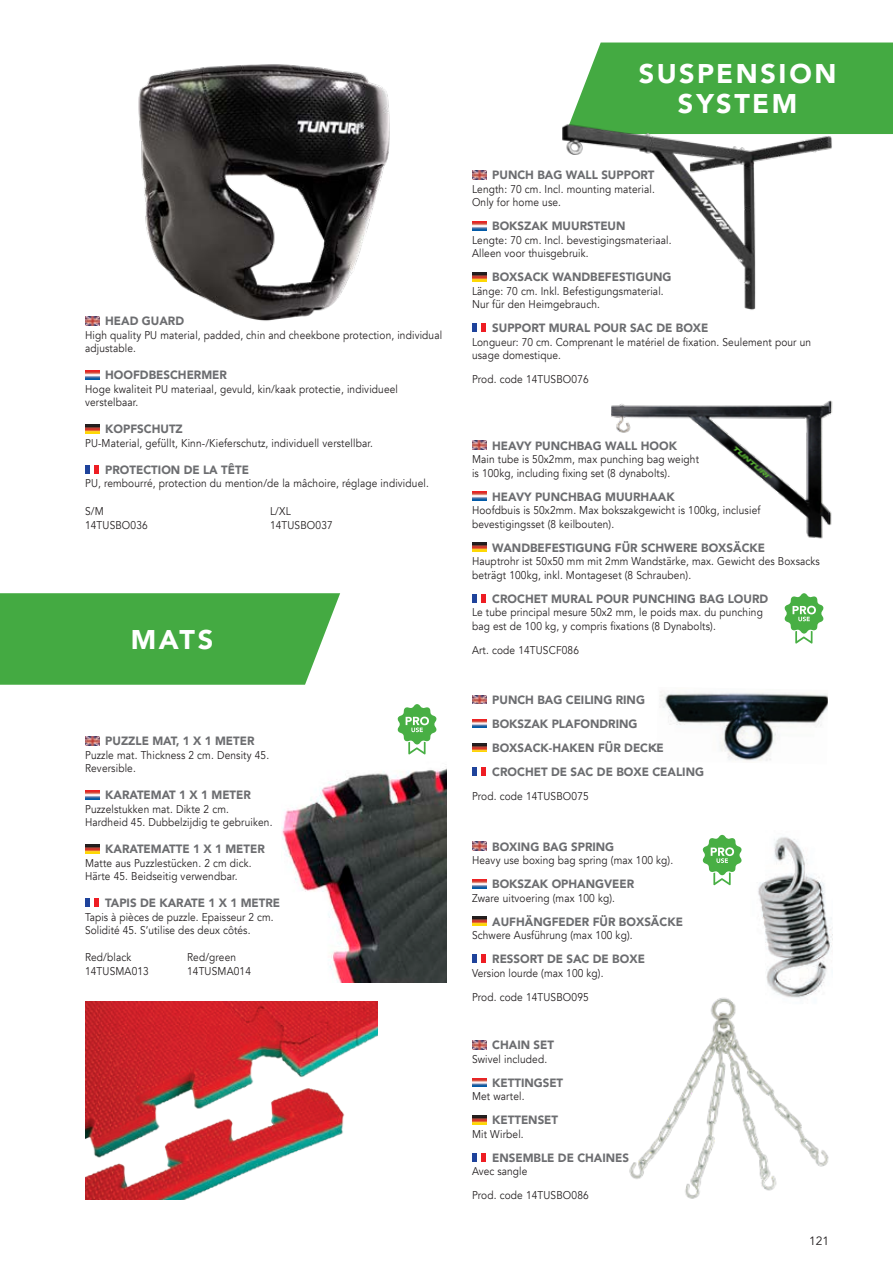
<style>
.page{position:relative;width:893px;height:1263px;background:#fff}
.page>*{position:absolute;margin:0;border:0;box-sizing:border-box;transform-origin:0 0}
.t1{font:900 27px/29.7px "Avenir";letter-spacing:.095em;color:#fff;text-align:center}
.t2{font:900 12px/24px "Avenir";color:#6c6d70;scale:.96 1}
.t3{font:12px "Avenir";color:#231f20}
.t4{font:11.25px/13.5px "Avenir";letter-spacing:.015em;color:#231f20;scale:.9 1}
</style>
<div class="page">
<svg style="left:0;top:593px;width:340px;height:92px;background:#4eae4c"></svg>
<img style="left:85px;top:1001px;width:292px;height:198px">
<div style="left:591px;top:43px;width:302px;height:91px;background:#44aa42"></div>
<img style="left:472px;top:695px;width:14px;height:9px">
<img style="left:472px;top:719px;width:14px;height:9px">
<img style="left:472px;top:743px;width:14px;height:9px">
<div style="left:472px;top:767px;width:5px;height:9px;background:#1f439b"></div>
<svg style="left:482px;top:767px;width:4px;height:9px"></svg>
<img style="left:660px;top:691px;width:168px;height:70px">
<img style="left:472px;top:171px;width:14px;height:8px">
<img style="left:472px;top:222px;width:14px;height:8px">
<img style="left:472px;top:273px;width:14px;height:8px">
<div style="left:472px;top:324px;width:5px;height:8px;background:#1f439b"></div>
<svg style="left:482px;top:324px;width:4px;height:8px"></svg>
<img style="left:472px;top:842px;width:14px;height:8px">
<img style="left:472px;top:879px;width:14px;height:9px">
<img style="left:472px;top:917px;width:14px;height:8px">
<div style="left:472px;top:954px;width:5px;height:9px;background:#1f439b"></div>
<svg style="left:482px;top:954px;width:4px;height:9px"></svg>
<img style="left:758px;top:837px;width:74px;height:156px">
<svg style="left:703px;top:835px;width:38px;height:50px"></svg>
<img style="left:472px;top:1040px;width:14px;height:9px">
<img style="left:472px;top:1078px;width:14px;height:9px">
<img style="left:472px;top:1115px;width:14px;height:9px">
<div style="left:472px;top:1153px;width:5px;height:9px;background:#1f439b"></div>
<svg style="left:482px;top:1153px;width:4px;height:9px"></svg>
<img style="left:629px;top:993px;width:200px;height:206px">
<img style="left:138px;top:64px;width:252px;height:257px">
<img style="left:282px;top:769px;width:164px;height:214px">
<img style="left:85px;top:317px;width:14px;height:8px">
<img style="left:85px;top:371px;width:14px;height:8px">
<img style="left:85px;top:425px;width:14px;height:8px">
<div style="left:85px;top:465px;width:5px;height:9px;background:#1f439b"></div>
<svg style="left:95px;top:465px;width:4px;height:9px"></svg>
<img style="left:85px;top:736px;width:14px;height:9px">
<img style="left:85px;top:790px;width:14px;height:9px">
<img style="left:85px;top:844px;width:14px;height:9px">
<div style="left:85px;top:898px;width:5px;height:9px;background:#1f439b"></div>
<svg style="left:95px;top:898px;width:4px;height:9px"></svg>
<svg style="left:398px;top:704px;width:38px;height:50px"></svg>
<img style="left:611px;top:400px;width:222px;height:139px">
<img style="left:472px;top:441px;width:14px;height:8px">
<img style="left:472px;top:492px;width:14px;height:8px">
<img style="left:472px;top:543px;width:14px;height:8px">
<div style="left:472px;top:594px;width:5px;height:8px;background:#1f439b"></div>
<div style="left:481px;top:594px;width:5px;height:8px;background:#ee1d23"></div>
<img style="left:562px;top:66px;width:282px;height:244px">
<svg style="left:785px;top:593px;width:38px;height:50px"></svg>
<p class="t2" style="left:105px;top:309px;width:84px">HEAD GUARD</p>
<p class="t4" style="left:85px;top:328px;width:398px">High quality PU material, padded, chin and cheekbone protection, individual adjustable.</p>
<p class="t2" style="left:105px;top:363px;width:128px">HOOFDBESCHERMER</p>
<p class="t4" style="left:85px;top:382px;width:349px">Hoge kwaliteit PU materiaal, gevuld, kin/kaak protectie, individueel verstelbaar.</p>
<p class="t2" style="left:105px;top:417px;width:82px">KOPFSCHUTZ</p>
<p class="t4" style="left:85px;top:436px;width:321px">PU-Material, gefüllt, Kinn-/Kieferschutz, individuell verstellbar.</p>
<p class="t2" style="left:105px;top:457px;width:151px">PROTECTION DE LA TÊTE</p>
<p class="t4" style="left:85px;top:477px;width:383px">PU, rembourré, protection du mention/de la mâchoire, réglage individuel.</p>
<p class="t4" style="left:85px;top:505px;width:71px">S/M<br>14TUSBO036</p>
<p class="t4" style="left:270px;top:505px;width:71px">L/XL<br>14TUSBO037</p>
<h1 class="t1" style="left:131px;top:624px;width:84px">MATS</h1>
<p class="t2" style="left:105px;top:728px;width:157px">PUZZLE MAT, 1 X 1 METER</p>
<p class="t4" style="left:85px;top:748px;width:206px">Puzzle mat. Thickness 2 cm. Density 45.<br>Reversible.</p>
<p class="t2" style="left:105px;top:782px;width:153px">KARATEMAT 1 X 1 METER</p>
<p class="t4" style="left:85px;top:802px;width:210px">Puzzelstukken mat. Dikte 2 cm.<br>Hardheid 45. Dubbelzijdig te gebruiken.</p>
<p class="t2" style="left:105px;top:836px;width:168px">KARATEMATTE 1 X 1 METER</p>
<p class="t4" style="left:85px;top:856px;width:187px">Matte aus Puzzlestücken. 2 cm dick.<br>Härte 45. Beidseitig verwendbar.</p>
<p class="t2" style="left:105px;top:890px;width:184px">TAPIS DE KARATE 1 X 1 METRE</p>
<p class="t4" style="left:85px;top:910px;width:211px">Tapis à pièces de puzzle. Epaisseur 2 cm.<br>Solidité 45. S’utilise des deux côtés.</p>
<p class="t4" style="left:85px;top:950px;width:53px">Red/black</p>
<p class="t4" style="left:187px;top:950px;width:56px">Red/green</p>
<p class="t4" style="left:85px;top:964px;width:72px">14TUSMA013</p>
<p class="t4" style="left:187px;top:964px;width:72px">14TUSMA014</p>
<h1 class="t1" style="left:639px;top:58px;width:199px">SUSPENSION<br>SYSTEM</h1>
<p class="t2" style="left:492px;top:163px;width:171px">PUNCH BAG WALL SUPPORT</p>
<p class="t4" style="left:472px;top:182px;width:205px">Length: 70 cm. Incl. mounting material.<br>Only for home use.</p>
<p class="t2" style="left:492px;top:214px;width:140px">BOKSZAK MUURSTEUN</p>
<p class="t4" style="left:472px;top:233px;width:223px">Lengte: 70 cm. Incl. bevestigingsmateriaal.<br>Alleen voor thuisgebruik.</p>
<p class="t2" style="left:492px;top:265px;width:188px">BOXSACK WANDBEFESTIGUNG</p>
<p class="t4" style="left:472px;top:284px;width:215px">Länge: 70 cm. Inkl. Befestigungsmaterial.<br>Nur für den Heimgebrauch.</p>
<p class="t2" style="left:492px;top:316px;width:227px">SUPPORT MURAL POUR SAC DE BOXE</p>
<p class="t4" style="left:472px;top:335px;width:378px">Longueur: 70 cm. Comprenant le matériel de fixation. Seulement pour un usage domestique.</p>
<p class="t4" style="left:472px;top:373px;width:131px">Prod. code 14TUSBO076</p>
<p class="t2" style="left:492px;top:433px;width:194px">HEAVY PUNCHBAG WALL HOOK</p>
<p class="t4" style="left:472px;top:453px;width:254px">Main tube is 50x2mm, max punching bag weight is 100kg, including fixing set (8 dynabolts).</p>
<p class="t2" style="left:492px;top:484px;width:192px">HEAVY PUNCHBAG MUURHAAK</p>
<p class="t4" style="left:472px;top:504px;width:322px">Hoofdbuis is 50x2mm. Max bokszakgewicht is 100kg, inclusief bevestigingsset (8 keilbouten).</p>
<p class="t2" style="left:492px;top:535px;width:286px">WANDBEFESTIGUNG FÜR SCHWERE BOXSÄCKE</p>
<p class="t4" style="left:472px;top:555px;width:388px">Hauptrohr ist 50x50 mm mit 2mm Wandstärke, max. Gewicht des Boxsacks beträgt 100kg, inkl. Montageset (8 Schrauben).</p>
<p class="t2" style="left:492px;top:586px;width:289px">CROCHET MURAL POUR PUNCHING BAG LOURD</p>
<p class="t4" style="left:472px;top:606px;width:325px">Le tube principal mesure 50x2 mm, le poids max. du punching bag est de 100 kg, y compris fixations (8 Dynabolts).</p>
<p class="t4" style="left:472px;top:643px;width:120px">Art. code 14TUSCF086</p>
<p class="t2" style="left:492px;top:687px;width:222px">PUNCH BAG CEILING RING<br>BOKSZAK PLAFONDRING<br>BOXSACK-HAKEN FÜR DECKE<br>CROCHET DE SAC DE BOXE CEALING</p>
<p class="t4" style="left:472px;top:789px;width:131px">Prod. code 14TUSBO075</p>
<p class="t2" style="left:492px;top:834px;width:129px">BOXING BAG SPRING</p>
<p class="t4" style="left:472px;top:853px;width:225px">Heavy use boxing bag spring (max 100 kg).</p>
<p class="t2" style="left:492px;top:871px;width:149px">BOKSZAK OPHANGVEER</p>
<p class="t4" style="left:472px;top:891px;width:160px">Zware uitvoering (max 100 kg).</p>
<p class="t2" style="left:492px;top:909px;width:200px">AUFHÄNGFEDER FÜR BOXSÄCKE</p>
<p class="t4" style="left:472px;top:928px;width:180px">Schwere Ausführung (max 100 kg).</p>
<p class="t2" style="left:492px;top:946px;width:161px">RESSORT DE SAC DE BOXE</p>
<p class="t4" style="left:472px;top:961px;width:148px;line-height:24px">Version lourde (max 100 kg).<br>Prod. code 14TUSBO095</p>
<p class="t2" style="left:492px;top:1033px;width:66px">CHAIN SET</p>
<p class="t4" style="left:472px;top:1052px;width:85px">Swivel included.</p>
<p class="t2" style="left:492px;top:1070px;width:76px">KETTINGSET</p>
<p class="t4" style="left:472px;top:1090px;width:60px">Met wartel.</p>
<p class="t2" style="left:492px;top:1108px;width:70px">KETTENSET</p>
<p class="t4" style="left:472px;top:1127px;width:59px">Mit Wirbel.</p>
<p class="t2" style="left:492px;top:1145px;width:144px">ENSEMBLE DE CHAINES</p>
<p class="t4" style="left:472px;top:1159px;width:131px;line-height:24px">Avec sangle<br>Prod. code 14TUSBO086</p>
<p class="t3" style="left:809px;top:1234px;width:22px">121</p>
</div>
